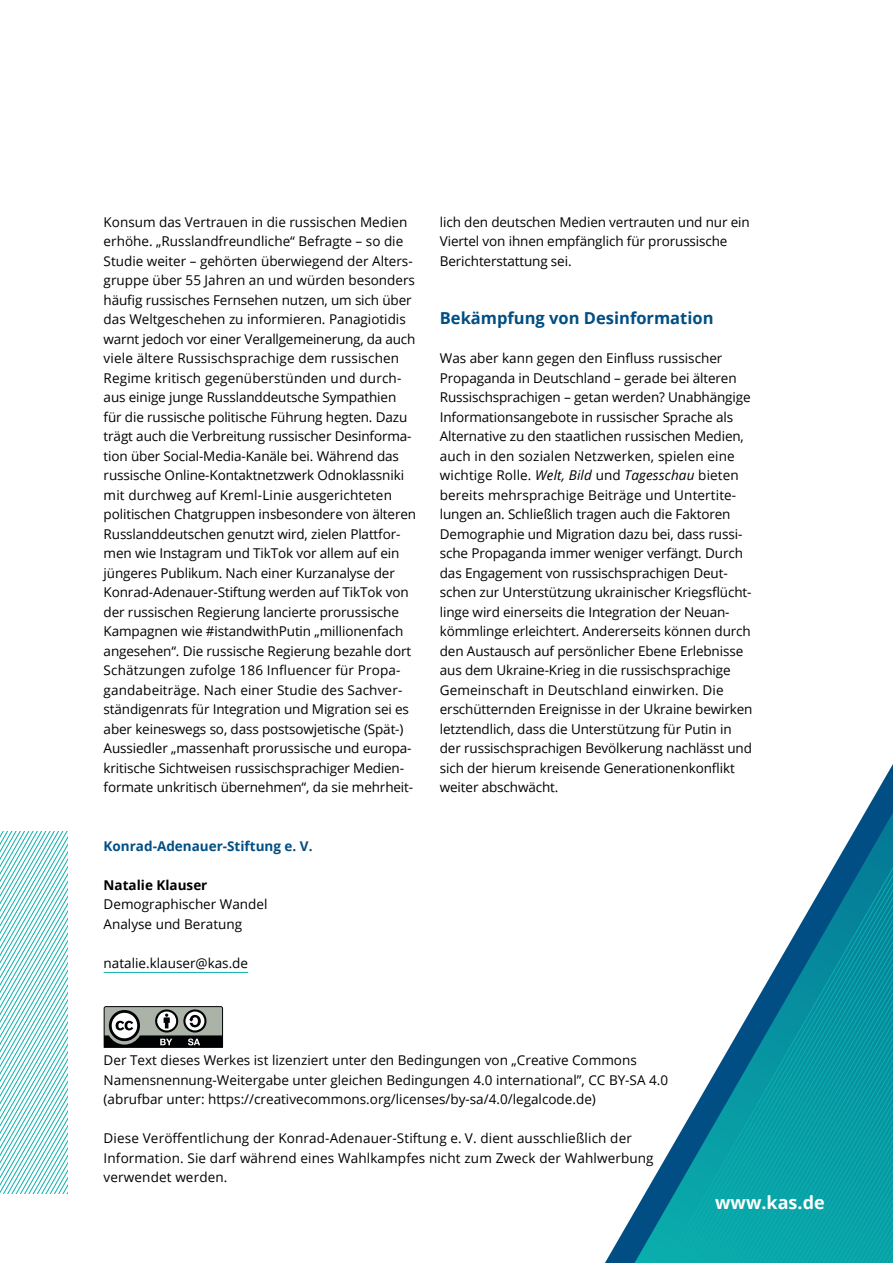
<style>
.page{position:relative;width:893px;height:1263px;background:#fff}
.page>*{position:absolute;margin:0;border:0;box-sizing:border-box;transform-origin:0 0}
.t1{font:700 18px "Open Sans";color:#fff}
.t2{font:700 16.5px "Open Sans";color:#004e83}
.t3{font:13.5px/19.5px "Open Sans";letter-spacing:-.01em;color:#000}
.t4{font:13.5px/19.5px "Open Sans";letter-spacing:.01em;color:#000}
.t5{font:700 13.5px "Open Sans";color:#004e83}
.t6{font:700 13.5px "Open Sans";color:#000}
.s1{font-style:italic}
</style>
<div class="page">
<svg style="left:878px;top:764px;width:15px;height:26px"></svg>
<svg style="left:627px;top:790px;width:266px;height:473px"></svg>
<svg style="left:0;top:831px;width:68px;height:363px"></svg>
<svg style="left:104px;top:1006px;width:119px;height:42px;background:#727672"></svg>
<hr style="left:104px;top:972px;width:144px;height:1px;background:#0bb0ae">
<p class="t3" style="left:104px;top:212px;width:314px">Konsum das Vertrauen in die russischen Medien erhöhe. „Russlandfreundliche“ Befragte – so die Studie weiter – gehörten überwiegend der Alters&shy;gruppe über 55 Jahren an und würden besonders häufig russisches Fernsehen nutzen, um sich über das Weltgeschehen zu informieren. Panagiotidis warnt jedoch vor einer Verallgemeinerung, da auch viele ältere Russischsprachige dem russischen Regime kritisch gegenüberstünden und durch&shy;aus einige junge Russlanddeutsche Sympathien für die russische politische Führung hegten. Dazu trägt auch die Verbreitung russischer Desinforma&shy;tion über Social-Media-Kanäle bei. Während das russische Online-Kontaktnetzwerk Odnoklassniki mit durchweg auf Kreml-Linie ausgerichteten politischen Chatgruppen insbesondere von älteren Russlanddeutschen genutzt wird, zielen Plattfor&shy;men wie Instagram und TikTok vor allem auf ein jüngeres Publikum. Nach einer Kurzanalyse der Konrad-Adenauer-Stiftung werden auf TikTok von der russischen Regierung lancierte prorussische Kampagnen wie #istandwithPutin „millionenfach angesehen“. Die russische Regierung bezahle dort Schätzungen zufolge 186 Influencer für Propa&shy;gandabeiträge. Nach einer Studie des Sachver&shy;ständigenrats für Integration und Migration sei es aber keineswegs so, dass postsowjetische (Spät-)<br>Aussiedler „massenhaft prorussische und europa&shy;kritische Sichtweisen russischsprachiger Medien&shy;formate unkritisch übernehmen“, da sie mehrheit-</p>
<p class="t3" style="left:440px;top:212px;width:311px">lich den deutschen Medien vertrauten und nur ein<br>Viertel von ihnen empfänglich für prorussische<br>Berichterstattung sei.</p>
<p class="t2" style="left:440px;top:307px;width:275px">Bekämpfung von Desinformation</p>
<p class="t3" style="left:440px;top:348px;width:314px">Was aber kann gegen den Einfluss russischer Propaganda in Deutschland – gerade bei älteren Russischsprachigen – getan werden? Unabhängige Informationsangebote in russischer Sprache als Alternative zu den staatlichen russischen Medien, auch in den sozialen Netzwerken, spielen eine wichtige Rolle. <span class="s1">Welt, Bild</span> und <span class="s1">Tagesschau</span> bieten bereits mehrsprachige Beiträge und Untertite&shy;lungen an. Schließlich tragen auch die Faktoren Demographie und Migration dazu bei, dass russi&shy;sche Propaganda immer weniger verfängt. Durch das Engagement von russischsprachigen Deut&shy;schen zur Unterstützung ukrainischer Kriegsflücht&shy;linge wird einerseits die Integration der Neuan&shy;kömmlinge erleichtert. Andererseits können durch den Austausch auf persönlicher Ebene Erlebnisse aus dem Ukraine-Krieg in die russischsprachige Gemeinschaft in Deutschland einwirken. Die erschütternden Ereignisse in der Ukraine bewirken letztendlich, dass die Unterstützung für Putin in der russischsprachigen Bevölkerung nachlässt und sich der hierum kreisende Generationenkonflikt weiter abschwächt.</p>
<p class="t5" style="left:104px;top:836px;width:210px">Konrad-Adenauer-Stiftung e. V.</p>
<p class="t6" style="left:104px;top:875px;width:105px">Natalie Klauser</p>
<p class="t3" style="left:104px;top:894px;width:165px">Demographischer Wandel<br>Analyse und Beratung</p>
<p class="t3" style="left:104px;top:953px;width:146px">natalie.klauser@kas.de</p>
<p class="t3" style="left:104px;top:1050px;width:566px">Der Text dieses Werkes ist lizenziert unter den Bedingungen von „Creative Commons<br>Namensnennung-Weitergabe unter gleichen Bedingungen 4.0 international”, CC BY-SA 4.0 (abrufbar unter: https://creativecommons.org/licenses/by-sa/4.0/legalcode.de)</p>
<p class="t4" style="left:104px;top:1128px;width:551px">Diese Veröffentlichung der Konrad-Adenauer-Stiftung e. V. dient ausschließlich der<br>Information. Sie darf während eines Wahlkampfes nicht zum Zweck der Wahlwerbung verwendet werden.</p>
<h1 class="t1" style="left:715px;top:1190px;width:111px">www.kas.de</h1>
</div>
